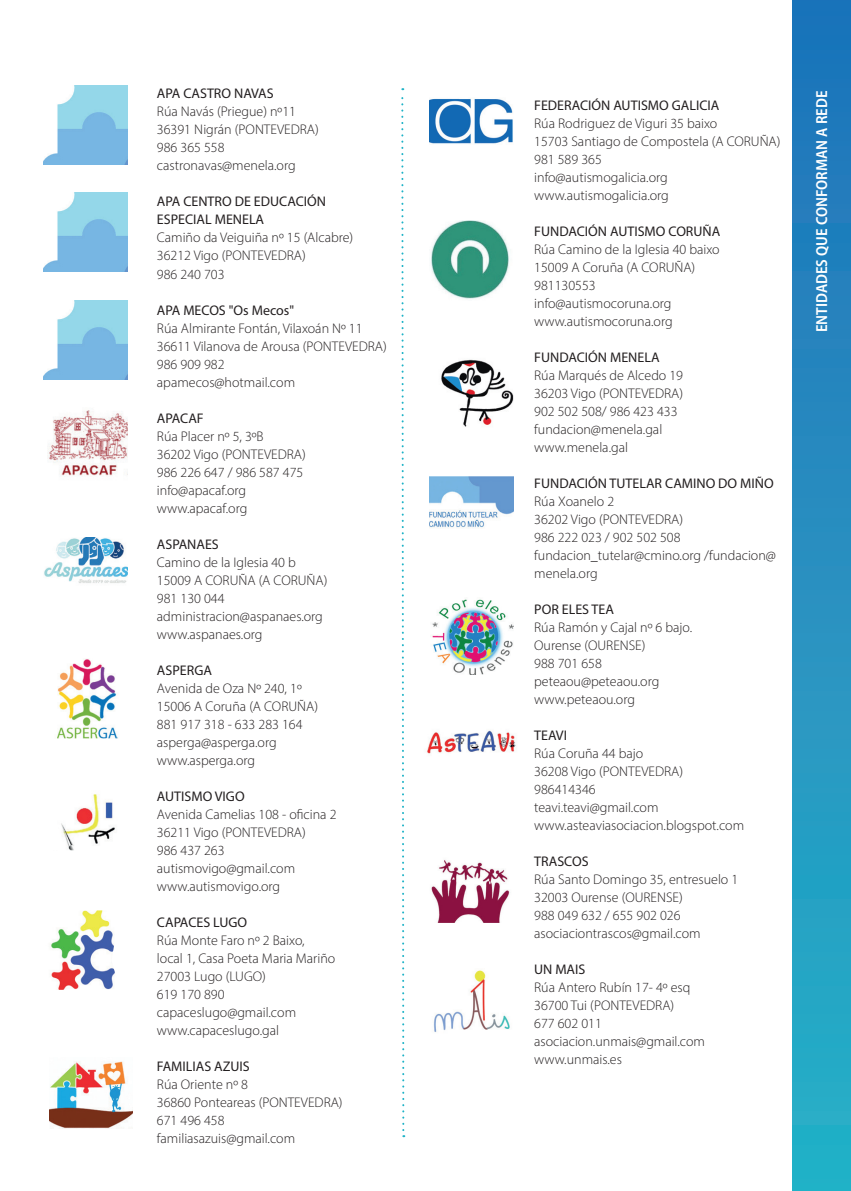
<style>
.page{position:relative;width:851px;height:1191px;background:#fff}
.page>*{position:absolute;margin:0;border:0;box-sizing:border-box;transform-origin:0 0}
.t1{font:600 semi-condensed 16px "Myriad Pro";color:#fff}
.t2{font:300 14px/18px "Myriad Pro";color:#231f20}
.t3{font:14px/18px "Myriad Pro";color:#231f20}
</style>
<div class="page">
<img style="left:43px;top:85px;width:84px;height:79px">
<img style="left:429px;top:98px;width:84px;height:46px">
<img style="left:431px;top:221px;width:78px;height:78px">
<img style="left:441px;top:359px;width:72px;height:68px">
<img style="left:429px;top:476px;width:84px;height:52px">
<img style="left:432px;top:599px;width:81px;height:76px">
<img style="left:427px;top:730px;width:89px;height:24px">
<img style="left:431px;top:860px;width:79px;height:63px">
<img style="left:433px;top:970px;width:77px;height:62px">
<img style="left:43px;top:192px;width:84px;height:80px">
<img style="left:43px;top:300px;width:84px;height:79px">
<img style="left:48px;top:410px;width:79px;height:66px">
<img style="left:44px;top:538px;width:83px;height:45px">
<img style="left:57px;top:659px;width:61px;height:79px">
<img style="left:49px;top:1061px;width:84px;height:67px">
<img style="left:51px;top:910px;width:64px;height:79px">
<img style="left:61px;top:794px;width:54px;height:56px">
<svg style="left:401px;top:88px;width:4px;height:1049px"></svg>
<div style="left:792px;top:0;width:58px;height:1191px;background:linear-gradient(to bottom,#2172ba,#28b1c7)"></div>
<p class="t3" style="left:157px;top:84px;width:118px">APA CASTRO NAVAS</p>
<p class="t2" style="left:157px;top:103px;width:163px">Rúa Navás (Priegue) nº11<br>36391 Nigrán (PONTEVEDRA)<br>986 365 558 castronavas@menela.org</p>
<p class="t3" style="left:157px;top:192px;width:171px">APA CENTRO DE EDUCACIÓN<br>ESPECIAL MENELA</p>
<p class="t2" style="left:157px;top:229px;width:198px">Camiño da Veiguiña nº 15 (Alcabre)<br>36212 Vigo (PONTEVEDRA)<br>986 240 703</p>
<p class="t3" style="left:157px;top:300px;width:139px">APA MECOS "Os Mecos"</p>
<p class="t2" style="left:157px;top:319px;width:231px">Rúa Almirante Fontán, Vilaxoán Nº 11<br>36611 Vilanova de Arousa (PONTEVEDRA)<br>986 909 982<br>apamecos@hotmail.com</p>
<p class="t3" style="left:157px;top:408px;width:48px">APACAF</p>
<p class="t2" style="left:157px;top:427px;width:150px">Rúa Placer nº 5, 3ºB<br>36202 Vigo (PONTEVEDRA)<br>986 226 647 / 986 587 475 info@apacaf.org www.apacaf.org</p>
<p class="t3" style="left:157px;top:535px;width:63px">ASPANAES</p>
<p class="t2" style="left:157px;top:553px;width:172px">Camino de la Iglesia 40 b<br>15009 A CORUÑA (A CORUÑA)<br>981 130 044 administracion@aspanaes.org www.aspanaes.org</p>
<p class="t3" style="left:157px;top:661px;width:56px">ASPERGA</p>
<p class="t2" style="left:157px;top:679px;width:163px">Avenida de Oza Nº 240, 1º<br>15006 A Coruña (A CORUÑA)<br>881 917 318 - 633 283 164 asperga@asperga.org www.asperga.org</p>
<p class="t3" style="left:157px;top:787px;width:89px">AUTISMO VIGO</p>
<p class="t2" style="left:157px;top:805px;width:181px">Avenida Camelias 108 - oficina 2<br>36211 Vigo (PONTEVEDRA)<br>986 437 263 autismovigo@gmail.com www.autismovigo.org</p>
<p class="t3" style="left:157px;top:913px;width:92px">CAPACES LUGO</p>
<p class="t2" style="left:157px;top:931px;width:180px">Rúa Monte Faro nº 2 Baixo,<br>local 1, Casa Poeta Maria Mariño<br>27003 Lugo (LUGO)<br>619 170 890 capaceslugo@gmail.com www.capaceslugo.gal</p>
<p class="t3" style="left:157px;top:1057px;width:94px">FAMILIAS AZUIS</p>
<p class="t2" style="left:157px;top:1075px;width:187px">Rúa Oriente nº 8<br>36860 Ponteareas (PONTEVEDRA)<br>671 496 458 familiasazuis@gmail.com</p>
<p class="t3" style="left:534px;top:96px;width:187px">FEDERACIÓN AUTISMO GALICIA</p>
<p class="t2" style="left:534px;top:114px;width:248px">Rúa Rodriguez de Viguri 35 baixo<br>15703 Santiago de Compostela (A CORUÑA)<br>981 589 365<br>info@autismogalicia.org www.autismogalicia.org</p>
<p class="t3" style="left:534px;top:222px;width:188px">FUNDACIÓN AUTISMO CORUÑA</p>
<p class="t2" style="left:534px;top:240px;width:187px">Rúa Camino de la Iglesia 40 baixo<br>15009 A Coruña (A CORUÑA)<br>981130553 info@autismocoruna.org www.autismocoruna.org</p>
<p class="t3" style="left:534px;top:348px;width:127px">FUNDACIÓN MENELA</p>
<p class="t2" style="left:534px;top:366px;width:150px">Rúa Marqués de Alcedo 19<br>36203 Vigo (PONTEVEDRA)<br>902 502 508/ 986 423 433 fundacion@menela.gal www.menela.gal</p>
<p class="t3" style="left:534px;top:474px;width:241px">FUNDACIÓN TUTELAR CAMINO DO MIÑO</p>
<p class="t2" style="left:534px;top:492px;width:243px">Rúa Xoanelo 2<br>36202 Vigo (PONTEVEDRA)<br>986 222 023 / 902 502 508 fundacion_tutelar@cmino.org /fundacion@ menela.org</p>
<p class="t3" style="left:534px;top:600px;width:81px">POR ELES TEA</p>
<p class="t2" style="left:534px;top:618px;width:159px">Rúa Ramón y Cajal nº 6 bajo.<br>Ourense (OURENSE)<br>988 701 658 peteaou@peteaou.org www.peteaou.org</p>
<p class="t3" style="left:534px;top:726px;width:34px">TEAVI</p>
<p class="t2" style="left:534px;top:744px;width:211px">Rúa Coruña 44 bajo<br>36208 Vigo (PONTEVEDRA)<br>986414346<br>teavi.teavi@gmail.com www.asteaviasociacion.blogspot.com</p>
<p class="t3" style="left:534px;top:852px;width:56px">TRASCOS</p>
<p class="t2" style="left:534px;top:870px;width:205px">Rúa Santo Domingo 35, entresuelo 1<br>32003 Ourense (OURENSE)<br>988 049 632 / 655 902 026 asociaciontrascos@gmail.com</p>
<p class="t3" style="left:534px;top:960px;width:53px">UN MAIS</p>
<p class="t2" style="left:534px;top:978px;width:172px">Rúa Antero Rubín 17- 4º esq<br>36700 Tui (PONTEVEDRA)<br>677 602 011 asociacion.unmais@gmail.com www.unmais.es</p>
<p class="t1" style="left:811px;top:332px;width:243px;rotate:-90deg">ENTIDADES QUE CONFORMAN A REDE</p>
</div>
